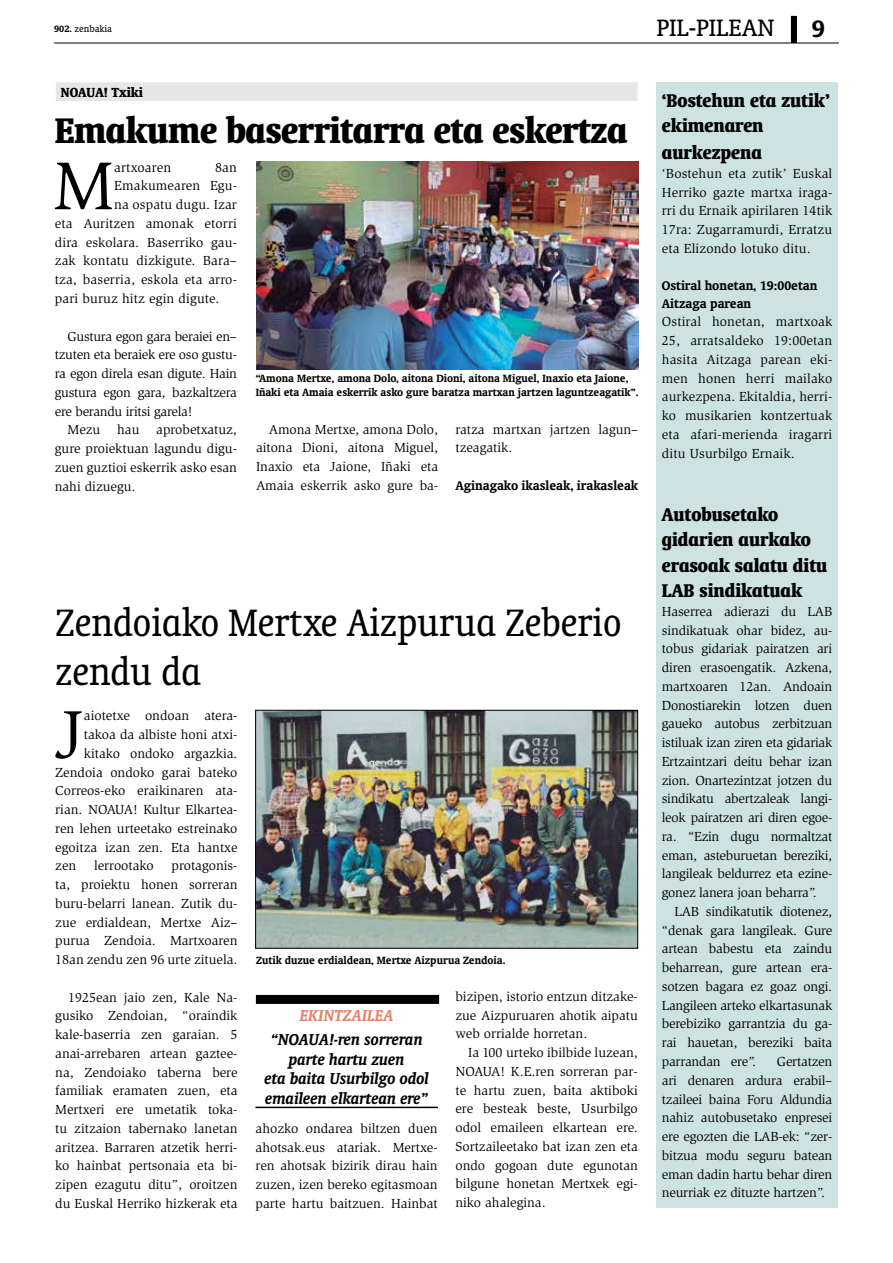
<style>
.page{position:relative;width:893px;height:1263px;background:#fff}
.page>*{position:absolute;margin:0;border:0;box-sizing:border-box;transform-origin:0 0}
.t1{font:69.45px "Slimbach";color:#000}
.t2{font:condensed 43.5px/49.5px "Oranda BT";color:#000}
.t3{font:700 condensed 40.5px "Oranda BT";letter-spacing:-.01em;color:#000}
.t4{font:27px "Oranda BT";color:#000}
.t5{font:700 27px "Oranda BT";color:#000}
.t6{font:700 condensed 21px/25.5px "Oranda BT";color:#000}
.t7{font:italic 700 18px/19.5px "Oranda BT";color:#000;text-align:center}
.t8{font:italic 700 18px "Oranda BT";color:#e18269}
.t9{font:700 condensed 15px "Oranda BT";color:#000}
.t10{font:700 14.25px/18px "Oranda BT";color:#000}
.t11{font:13.5px/18.8px "Slimbach";color:#000;text-align:justify}
.t12{font:700 12px/14.4px "Oranda BT";color:#000}
.t13{font:10.5px "Oranda BT";color:#000}
.s1{font-weight:700}
</style>
<div class="page">
<hr style="left:54px;top:43px;width:785px;height:1px;background:#000">
<div style="left:791px;top:16px;width:6px;height:27px;background:#000"></div>
<img style="left:256px;top:162px;width:382px;height:208px">
<div style="left:656px;top:82px;width:182px;height:1126px;background:#cde3e1"></div>
<img style="left:257px;top:712px;width:379px;height:234px">
<div style="left:255px;top:710px;width:383px;height:238px;border:1px solid #000"></div>
<div style="left:256px;top:995px;width:183px;height:9px;background:#000"></div>
<hr style="left:255px;top:1107px;width:183px;height:1px;background:#000">
<div style="left:56px;top:82px;width:582px;height:19px;background:#e6e7e8"></div>
<p class="t13" style="left:54px;top:23px;width:59px"><span class="s1">902.</span> zenbakia</p>
<h3 class="t4" style="left:656px;top:12px;width:119px">PIL-PILEAN</h3>
<h3 class="t5" style="left:812px;top:13px;width:15px">9</h3>
<p class="t9" style="left:61px;top:83px;width:84px">NOAUA! Txiki</p>
<h3 class="t3" style="left:55px;top:106px;width:574px">Emakume baserritarra eta eskertza</h3>
<h1 class="t1" style="left:53px;top:146px;width:62px">M</h1>
<p class="t11" style="left:114px;top:158px;width:58px">artxoaren</p>
<p class="t11" style="left:215px;top:158px;width:23px">8an</p>
<p class="t11" style="left:114px;top:177px;width:124px">Emakumearen Egu-</p>
<p class="t11" style="left:114px;top:195px;width:124px">na ospatu dugu. Izar</p>
<p class="t11" style="left:55px;top:214px;width:184px">eta Auritzen amonak etorri</p>
<p class="t11" style="left:55px;top:233px;width:184px">dira eskolara. Baserriko gau-</p>
<p class="t11" style="left:55px;top:252px;width:184px">zak kontatu dizkigute. Bara–</p>
<p class="t11" style="left:55px;top:270px;width:184px">tza, baserria, eskola eta arro-</p>
<p class="t11" style="left:55px;top:289px;width:166px">pari buruz hitz egin digute.</p>
<p class="t11" style="left:55px;top:327px;width:184px;text-indent:13px">Gustura egon gara beraiei en– tzuten eta beraiek ere oso gustu&shy;ra egon direla esan digute. Hain gustura egon gara, bazkaltzera ere berandu iritsi garela!</p>
<p class="t11" style="left:55px;top:420px;width:184px;text-indent:13px">Mezu hau aprobetxatuz, gure proiektuan lagundu digu&shy;zuen guztioi eskerrik asko esan nahi dizuegu.</p>
<p class="t12" style="left:256px;top:371px;width:384px">“Amona Mertxe, amona Dolo, aitona Dioni, aitona Miguel, Inaxio eta Jaione,<br>Iñaki eta Amaia eskerrik asko gure baratza martxan jartzen laguntzeagatik”.</p>
<p class="t11" style="left:256px;top:420px;width:184px;text-indent:13px">Amona Mertxe, amona Dolo, aitona Dioni, aitona Miguel, Inaxio eta Jaione, Iñaki eta Amaia eskerrik asko gure ba-</p>
<p class="t11" style="left:455px;top:420px;width:184px">ratza martxan jartzen lagun– tzeagatik.</p>
<p class="t10" style="left:455px;top:476px;width:184px">Aginagako ikasleak, irakasleak</p>
<h2 class="t2" style="left:56px;top:597px;width:568px">Zendoiako Mertxe Aizpurua Zeberio zendu da</h2>
<h1 class="t1" style="left:56px;top:695px;width:30px">J</h1>
<p class="t11" style="left:84px;top:707px;width:155px">aiotetxe ondoan atera-</p>
<p class="t11" style="left:84px;top:725px;width:155px">takoa da albiste honi atxi-</p>
<p class="t11" style="left:84px;top:744px;width:155px">kitako ondoko argazkia.</p>
<p class="t11" style="left:55px;top:763px;width:184px">Zendoia ondoko garai bateko</p>
<p class="t11" style="left:55px;top:782px;width:184px">Correos-eko eraikinaren ata-</p>
<p class="t11" style="left:55px;top:800px;width:184px">rian. NOAUA! Kultur Elkartea-</p>
<p class="t11" style="left:55px;top:819px;width:184px">ren lehen urteetako estreinako</p>
<p class="t11" style="left:55px;top:838px;width:184px">egoitza izan zen. Eta hantxe</p>
<p class="t11" style="left:55px;top:857px;width:22px">zen</p>
<p class="t11" style="left:94px;top:857px;width:61px">lerrootako</p>
<p class="t11" style="left:55px;top:857px;width:184px;text-indent:116px">protagonis&shy;ta, proiektu honen sorreran buru-belarri lanean. Zutik du&shy;zue erdialdean, Mertxe Aiz– purua Zendoia. Martxoaren 18an zendu zen 96 urte zituela.</p>
<p class="t11" style="left:55px;top:988px;width:184px;text-indent:13px">1925ean jaio zen, Kale Na&shy;gusiko Zendoian, “oraindik kale-baserria zen garaian. 5 anai-arrebaren artean gaztee&shy;na, Zendoiako taberna bere familiak eramaten zuen, eta Mertxeri ere umetatik toka&shy;tu zitzaion tabernako lanetan aritzea. Barraren atzetik herri&shy;ko hainbat pertsonaia eta bi&shy;zipen ezagutu ditu”, oroitzen du Euskal Herriko hizkerak eta</p>
<p class="t12" style="left:256px;top:953px;width:251px">Zutik duzue erdialdean, Mertxe Aizpurua Zendoia.</p>
<p class="t11" style="left:455px;top:987px;width:184px">bizipen, istorio entzun ditzake&shy;zue Aizpuruaren ahotik aipatu web orrialde horretan.</p>
<p class="t11" style="left:455px;top:1043px;width:184px;text-indent:13px">Ia 100 urteko ibilbide luzean, NOAUA! K.E.ren sorreran par&shy;te hartu zuen, baita aktiboki ere besteak beste, Usurbilgo odol emaileen elkartean ere.<br>Sortzaileetako bat izan zen eta ondo gogoan dute egunotan bilgune honetan Mertxek egi&shy;niko ahalegina.</p>
<h3 class="t8" style="left:300px;top:1005px;width:95px">EKINTZAILEA</h3>
<h3 class="t7" style="left:264px;top:1029px;width:166px">“NOAUA!-ren sorreran parte hartu zuen<br>eta baita Usurbilgo odol emaileen elkartean ere”</h3>
<p class="t11" style="left:256px;top:1119px;width:184px">ahozko ondarea biltzen duen ahotsak.eus atariak. Mertxe&shy;ren ahotsak bizirik dirau hain zuzen, izen bereko egitasmoan parte hartu baitzuen. Hainbat</p>
<h3 class="t6" style="left:662px;top:86px;width:170px;line-height:26.2px">‘Bostehun eta zutik’ ekimenaren aurkezpena</h3>
<p class="t11" style="left:662px;top:164px;width:172px">‘Bostehun eta zutik’ Euskal Herriko gazte martxa iraga&shy;rri du Ernaik apirilaren 14tik 17ra: Zugarramurdi, Erratzu eta Elizondo lotuko ditu.</p>
<p class="t10" style="left:662px;top:276px;width:157px">Ostiral honetan, 19:00etan<br>Aitzaga parean</p>
<p class="t11" style="left:662px;top:313px;width:172px">Ostiral honetan, martxoak 25, arratsaldeko 19:00etan hasita Aitzaga parean eki&shy;men honen herri mailako aurkezpena. Ekitaldia, herri&shy;ko musikarien kontzertuak eta afari-merienda iragarri ditu Usurbilgo Ernaik.</p>
<h3 class="t6" style="left:662px;top:501px;width:167px">Autobusetako gidarien aurkako erasoak salatu ditu<br>LAB sindikatuak</h3>
<p class="t11" style="left:662px;top:602px;width:172px">Haserrea adierazi du LAB sindikatuak ohar bidez, au&shy;tobus gidariak pairatzen ari diren erasoengatik. Azkena, martxoaren 12an. Andoain Donostiarekin lotzen duen gaueko autobus zerbitzuan istiluak izan ziren eta gidariak Ertzaintzari deitu behar izan zion. Onartezintzat jotzen du sindikatu abertzaleak langi&shy;leok pairatzen ari diren egoe&shy;ra. “Ezin dugu normaltzat eman, asteburuetan bereziki, langileak beldurrez eta ezine&shy;gonez lanera joan beharra”.</p>
<p class="t11" style="left:662px;top:902px;width:172px;text-indent:13px">LAB sindikatutik diotenez, “denak gara langileak. Gure artean babestu eta zaindu beharrean, gure artean era&shy;sotzen bagara ez goaz ongi.<br>Langileen arteko elkartasunak berebiziko garrantzia du ga&shy;rai hauetan, bereziki baita parrandan ere”.</p>
<p class="t11" style="left:662px;top:1052px;width:172px;text-indent:115px">Gertatzen ari denaren ardura erabil– tzaileei baina Foru Aldundia nahiz autobusetako enpresei ere egozten die LAB-ek: “zer&shy;bitzua modu seguru batean eman dadin hartu behar diren neurriak ez dituzte hartzen”.</p>
</div>
